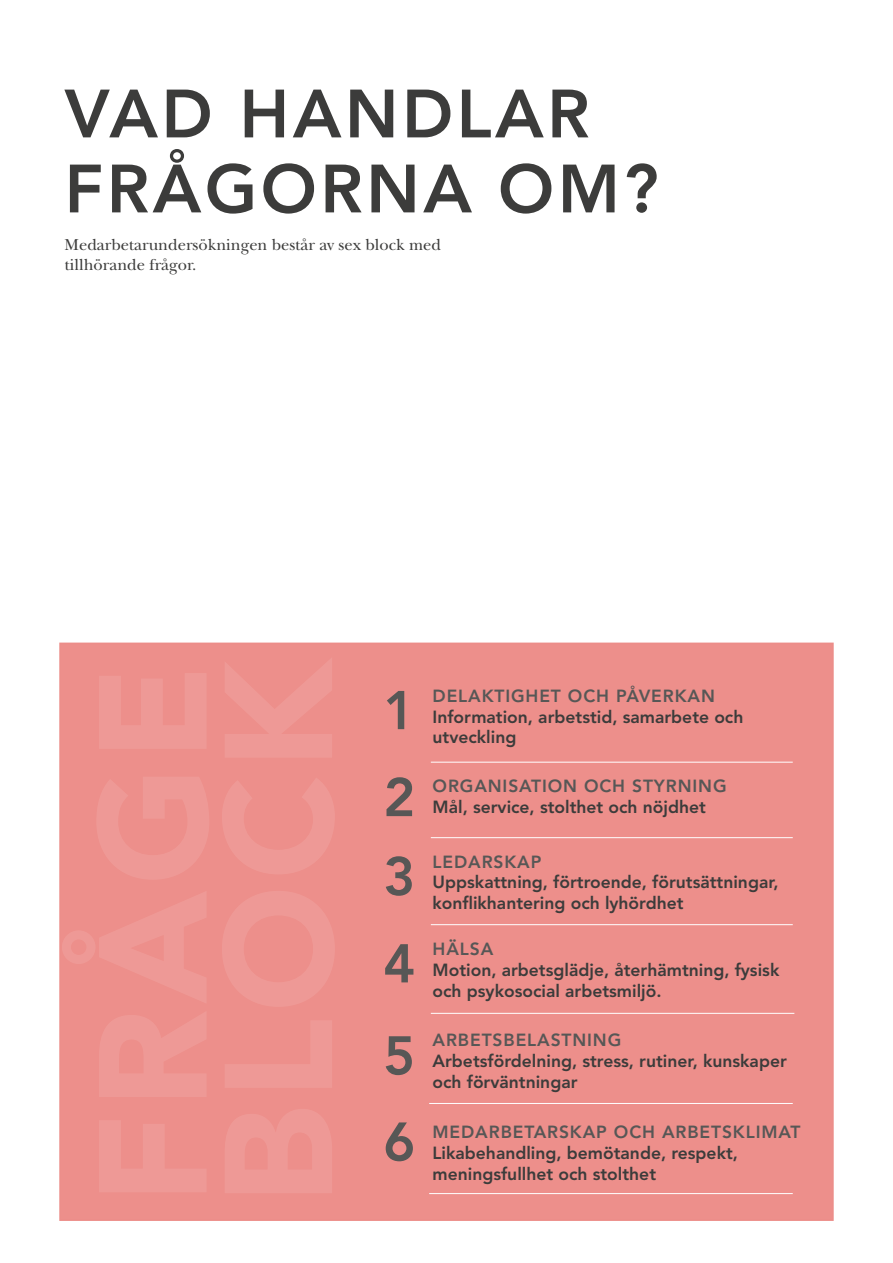
<style>
.page{position:relative;width:893px;height:1263px;background:#fff}
.page>*{position:absolute;margin:0;border:0;box-sizing:border-box;transform-origin:0 0}
.t1{font:800 67.5px/75px "Avenir LT Std";letter-spacing:.05em;color:#3c3c3b}
.t2{font:800 54px/79.1px "Avenir LT Std";color:#575756}
.t3{font:800 17.4px/21px "Avenir LT Std";color:#3c3c3b}
.t4{font:800 17.4px "Avenir LT Std";letter-spacing:.05em;color:#575756}
.t5{font:16.5px/19.8px "New Baskerville Std";color:#3c3c3b}
</style>
<div class="page">
<div style="left:59px;top:642px;width:775px;height:579px;background:#ed8f8b;border:2px solid #ec8d89"></div>
<hr style="left:431px;top:762px;width:362px;height:1px;background:#fff">
<hr style="left:431px;top:837px;width:362px;height:1px;background:#fff">
<hr style="left:431px;top:924px;width:362px;height:1px;background:#fff">
<hr style="left:431px;top:1013px;width:363px;height:1px;background:#fff">
<hr style="left:429px;top:1103px;width:364px;height:1px;background:#fff">
<hr style="left:429px;top:1193px;width:364px;height:1px;background:#fff">
<h1 class="t1" style="left:65px;top:77px;width:595px">VAD HANDLAR<br>FRÅGORNA OM?</h1>
<p class="t5" style="left:65px;top:235px;width:378px">Medarbetarundersökningen består av sex block med tillhörande frågor.</p>
<h2 class="t2" style="left:383px;top:671px;width:33px">1</h2>
<p class="t4" style="left:433px;top:685px;width:284px">DELAKTIGHET OCH PÅVERKAN</p>
<p class="t3" style="left:433px;top:706px;width:312px">Information, arbetstid, samarbete och utveckling</p>
<p class="t4" style="left:433px;top:776px;width:296px">ORGANISATION OCH STYRNING</p>
<p class="t3" style="left:433px;top:797px;width:275px">Mål, service, stolthet och nöjdhet</p>
<p class="t4" style="left:433px;top:851px;width:110px">LEDARSKAP</p>
<p class="t3" style="left:433px;top:872px;width:348px">Uppskattning, förtroende, förutsättningar, konflikhantering och lyhördhet</p>
<p class="t4" style="left:433px;top:938px;width:62px">HÄLSA</p>
<p class="t3" style="left:433px;top:959px;width:348px">Motion, arbetsglädje, återhämtning, fysisk och psykosocial arbetsmiljö.</p>
<p class="t4" style="left:433px;top:1030px;width:190px">ARBETSBELASTNING</p>
<p class="t3" style="left:433px;top:1051px;width:356px">Arbetsfördelning, stress, rutiner, kunskaper och förväntningar</p>
<p class="t4" style="left:433px;top:1122px;width:369px">MEDARBETARSKAP OCH ARBETSKLIMAT</p>
<p class="t3" style="left:433px;top:1143px;width:307px">Likabehandling, bemötande, respekt, meningsfullhet och stolthet</p>
<h2 class="t2" style="left:383px;top:758px;width:33px">2<br>3</h2>
<h2 class="t2" style="left:383px;top:918px;width:33px;line-height:92.1px">4<br>5</h2>
<h2 class="t2" style="left:383px;top:1102px;width:33px">6</h2>
</div>
